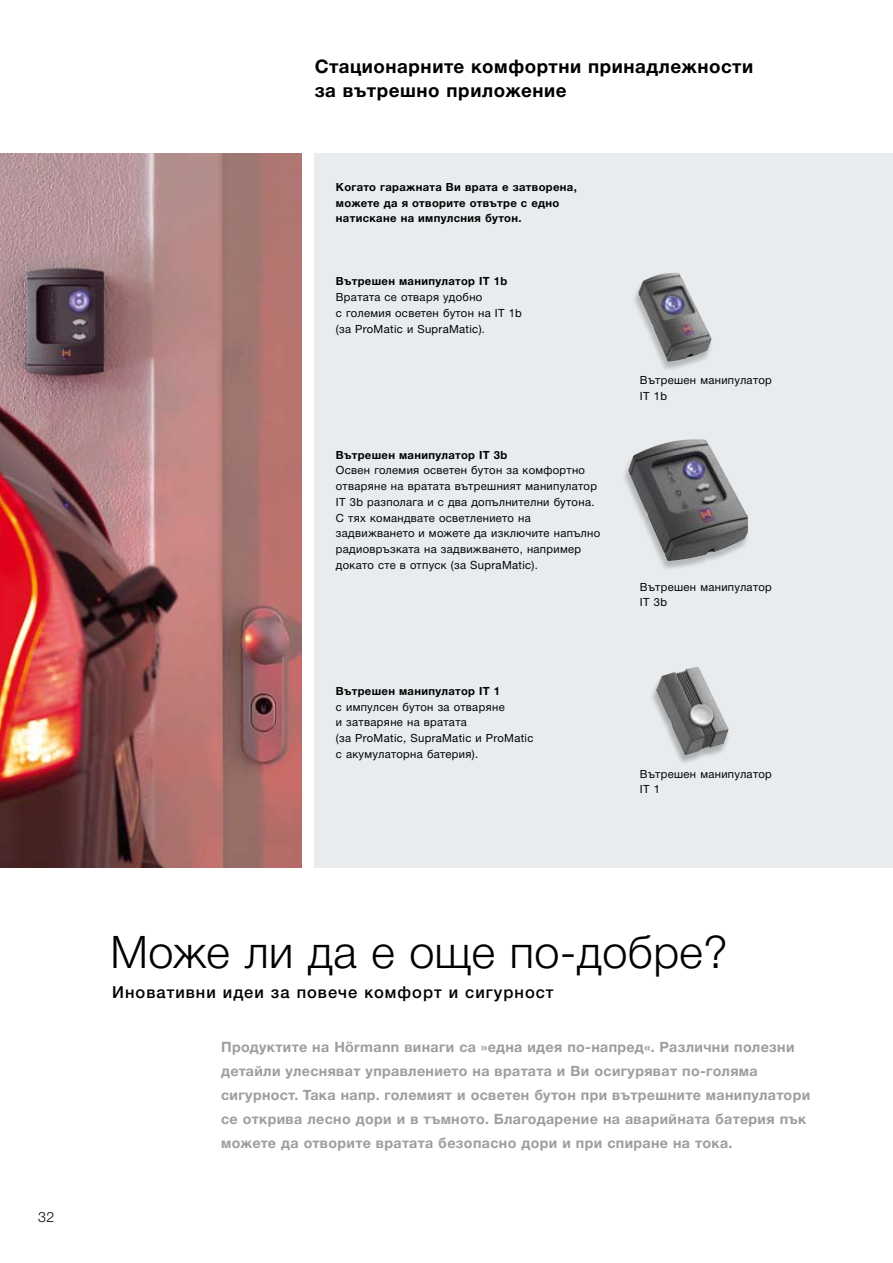
<style>
.page{position:relative;width:893px;height:1263px;background:#fff}
.page>*{position:absolute;margin:0;border:0;box-sizing:border-box;transform-origin:0 0}
.t1{font:300 45px "Hoermann Helvetica Neue";letter-spacing:.01em;color:#000}
.t2{font:700 18.75px/24px "Hoermann Helvetica Neue";letter-spacing:.03em;color:#000}
.t3{font:500 16.5px "Hoermann Helvetica Neue";letter-spacing:.06em;color:#000}
.t4{font:700 14.25px/24px "Hoermann Helvetica Neue";letter-spacing:.025em;color:#9c9d9e}
.t5{font:300 14.25px "Hoermann Helvetica Neue";color:#000}
.t6{font:11.25px/15.8px "Hoermann Helvetica Neue Rm";letter-spacing:.03em;color:#000}
.t7{font:700 11.25px/15.8px "Hoermann Helvetica Neue";letter-spacing:.03em;color:#000}
</style>
<div class="page">
<img style="left:0;top:153px;width:302px;height:714px">
<div style="left:315px;top:153px;width:578px;height:714px;background:#e8ecee"></div>
<div style="left:631px;top:275px;width:83px;height:97px;background:#000;opacity:.22"></div>
<img style="left:638px;top:273px;width:74px;height:89px">
<div style="left:621px;top:441px;width:127px;height:131px;background:#000;opacity:.22"></div>
<img style="left:628px;top:439px;width:120px;height:122px">
<div style="left:649px;top:668px;width:82px;height:97px;background:#000;opacity:.25"></div>
<img style="left:656px;top:666px;width:73px;height:89px">
<p class="t5" style="left:38px;top:1207px;width:18px">32</p>
<h2 class="t2" style="left:315px;top:53px;width:440px">Стационарните комфортни принадлежности за вътрешно приложение</h2>
<p class="t7" style="left:336px;top:178px;width:242px">Когато гаражната Ви врата е затворена, можете да я отворите отвътре с едно натискане на импулсния бутон.</p>
<p class="t7" style="left:336px;top:273px;width:173px">Вътрешен манипулатор IT 1b</p>
<p class="t6" style="left:336px;top:288px;width:188px">Вратата се отваря удобно<br>с големия осветен бутон на IT 1b (за ProMatic и SupraMatic).</p>
<p class="t7" style="left:336px;top:446px;width:173px">Вътрешен манипулатор IT 3b</p>
<p class="t6" style="left:336px;top:462px;width:266px">Освен големия осветен бутон за комфортно отваряне на вратата вътрешният манипулатор IT 3b разполага и с два допълнителни бутона.<br>С тях командвате осветлението на задвижването и можете да изключите напълно радиовръзката на задвижването, например докато сте в отпуск (за SupraMatic).</p>
<p class="t7" style="left:336px;top:682px;width:166px">Вътрешен манипулатор IT 1</p>
<p class="t6" style="left:336px;top:698px;width:199px">с импулсен бутон за отваряне<br>и затваряне на вратата<br>(за ProMatic, SupraMatic и ProMatic с акумулаторна батерия).</p>
<p class="t6" style="left:640px;top:372px;width:133px">Вътрешен манипулатор<br>IT 1b</p>
<p class="t6" style="left:640px;top:578px;width:133px">Вътрешен манипулатор<br>IT 3b</p>
<p class="t6" style="left:640px;top:765px;width:133px">Вътрешен манипулатор<br>IT 1</p>
<h1 class="t1" style="left:111px;top:920px;width:618px">Може ли да е още по-добре?</h1>
<h3 class="t3" style="left:112px;top:980px;width:443px">Иновативни идеи за повече комфорт и сигурност</h3>
<p class="t4" style="left:221px;top:1034px;width:591px">Продуктите на Hörmann винаги са »една идея по-напред«. Различни полезни детайли улесняват управлението на вратата и Ви осигуряват по-голяма сигурност. Така напр. големият и осветен бутон при вътрешните манипулатори се открива лесно дори и в тъмното. Благодарение на аварийната батерия пък можете да отворите вратата безопасно дори и при спиране на тока.</p>
</div>
